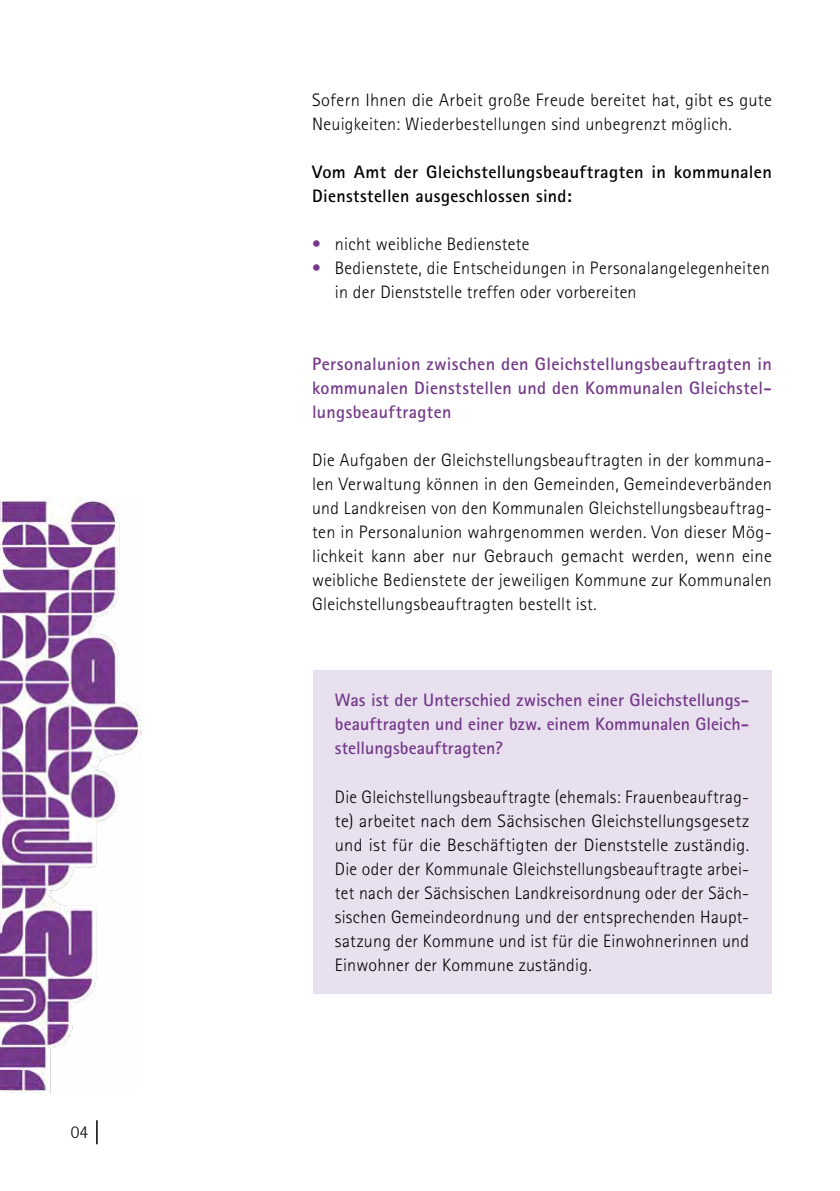
<style>
.page{position:relative;width:840px;height:1191px;background:#fff}
.page>*{position:absolute;margin:0;border:0;box-sizing:border-box;transform-origin:0 0}
.Einzug{font:300 18px/24px "Rotis Sans Serif Pro";letter-spacing:.015em;color:#000}
.t1{font:700 18px/24px "Rotis Sans Serif Pro";letter-spacing:.01em;color:#743a89;text-align:justify}
.t2{font:700 18px/24px "Rotis Sans Serif Pro";letter-spacing:.015em;color:#000}
.t3{font:300 18px "Rotis Sans Serif 45";color:#000}
.s1{color:#743a89}
</style>
<div class="page">
<hr style="left:96px;top:1120px;width:2px;height:24px;background:#000">
<div style="left:312px;top:670px;width:459px;height:323px;background:#e8e0ef"></div>
<img style="left:0;top:498px;width:141px;height:595px">
<p class="t3" style="left:71px;top:1122px;width:19px">04</p>
<p class="Einzug" style="left:312px;top:88px;width:461px">Sofern Ihnen die Arbeit große Freude bereitet hat, gibt es gute<br>Neuigkeiten: Wiederbestellungen sind unbegrenzt möglich.</p>
<p class="t2" style="left:312px;top:160px;width:461px">Vom Amt der Gleichstellungsbeauftragten in kommunalen<br>Dienststellen ausgeschlossen sind:</p>
<p class="Einzug" style="left:312px;top:232px;width:219px"><span class="s1">•</span> nicht weibliche Bedienstete</p>
<p class="Einzug" style="left:334px;top:256px;width:436px;text-indent:-23px"><span class="s1">•</span> Bedienstete, die Entscheidungen in Personalangelegenheiten in der Dienststelle treffen oder vorbereiten</p>
<p class="t1" style="left:312px;top:352px;width:461px">Personalunion zwischen den Gleichstellungsbeauftragten in kommunalen Dienststellen und den Kommunalen Gleichstel&shy;lungsbeauftragten</p>
<p class="Einzug" style="left:312px;top:448px;width:461px;text-align:justify">Die Aufgaben der Gleichstellungsbeauftragten in der kommuna&shy;len Verwaltung können in den Gemeinden, Gemeindeverbänden und Landkreisen von den Kommunalen Gleichstellungsbeauftrag&shy;ten in Personalunion wahrgenommen werden. Von dieser Mög&shy;lichkeit kann aber nur Gebrauch gemacht werden, wenn eine weibliche Bedienstete der jeweiligen Kommune zur Kommunalen Gleichstellungsbeauftragten bestellt ist.</p>
<p class="t1" style="left:334px;top:688px;width:415px">Was ist der Unterschied zwischen einer Gleichstellungs&shy;beauftragten und einer bzw. einem Kommunalen Gleich&shy;stellungsbeauftragten?</p>
<p class="Einzug" style="left:334px;top:784px;width:415px;text-align:justify">Die Gleichstellungsbeauftragte (ehemals: Frauenbeauftrag&shy;te) arbeitet nach dem Sächsischen Gleichstellungsgesetz und ist für die Beschäftigten der Dienststelle zuständig.<br>Die oder der Kommunale Gleichstellungsbeauftragte arbei&shy;tet nach der Sächsischen Landkreisordnung oder der Säch&shy;sischen Gemeindeordnung und der entsprechenden Haupt&shy;satzung der Kommune und ist für die Einwohnerinnen und Einwohner der Kommune zuständig.</p>
</div>
